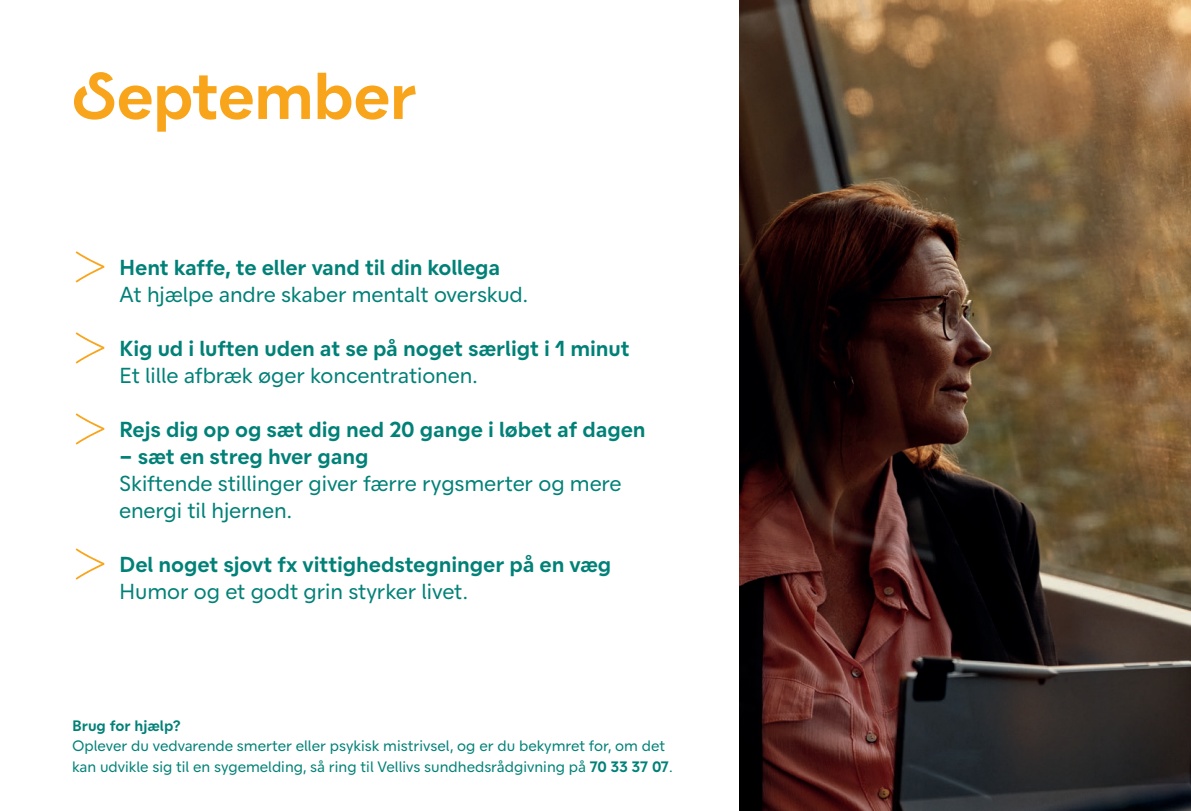
<style>
.page{position:relative;width:1191px;height:811px;background:#fff}
.page>*{position:absolute;margin:0;border:0;box-sizing:border-box;transform-origin:0 0}
.t1{font:700 67px "Velliv";letter-spacing:-.015em;color:#f9a51b}
.t2{font:700 22px "Velliv";letter-spacing:-.005em;color:#008177}
.t3{font:22px/27px "Velliv";letter-spacing:-.005em;color:#008177}
.t4{font:15.4px/20.4px "Velliv";color:#008177}
.t5{font:700 15.4px "Velliv";color:#008177}
.s1{font-weight:700}
</style>
<div class="page">
<svg style="left:76px;top:251px;width:28px;height:31px"></svg>
<svg style="left:76px;top:332px;width:28px;height:31px"></svg>
<svg style="left:76px;top:413px;width:28px;height:31px"></svg>
<svg style="left:76px;top:548px;width:28px;height:31px"></svg>
<img style="left:739px;top:0;width:452px;height:811px">
<h1 class="t1" style="left:72px;top:42px;width:347px">September</h1>
<p class="t2" style="left:119px;top:250px;width:383px">Hent kaffe, te eller vand til din kollega</p>
<p class="t3" style="left:119px;top:281px;width:410px">At hjælpe andre skaber mentalt overskud.</p>
<p class="t2" style="left:119px;top:331px;width:512px">Kig ud i luften uden at se på noget særligt i 1 minut</p>
<p class="t3" style="left:119px;top:362px;width:360px">Et lille afbræk øger koncentrationen.</p>
<p class="t2" style="left:119px;top:412px;width:528px">Rejs dig op og sæt dig ned 20 gange i løbet af dagen</p>
<p class="t2" style="left:119px;top:439px;width:251px">– sæt en streg hver gang</p>
<p class="t3" style="left:119px;top:470px;width:504px">Skiftende stillinger giver færre rygsmerter og mere energi til hjernen.</p>
<p class="t2" style="left:119px;top:547px;width:494px">Del noget sjovt fx vittighedstegninger på en væg</p>
<p class="t3" style="left:119px;top:578px;width:350px">Humor og et godt grin styrker livet.</p>
<p class="t5" style="left:72px;top:713px;width:110px">Brug for hjælp?</p>
<p class="t4" style="left:72px;top:735px;width:602px">Oplever du vedvarende smerter eller psykisk mistrivsel, og er du bekymret for, om det kan udvikle sig til en sygemelding, så ring til Vellivs sundhedsrådgivning på <span class="s1">70 33 37 07</span>.</p>
</div>
